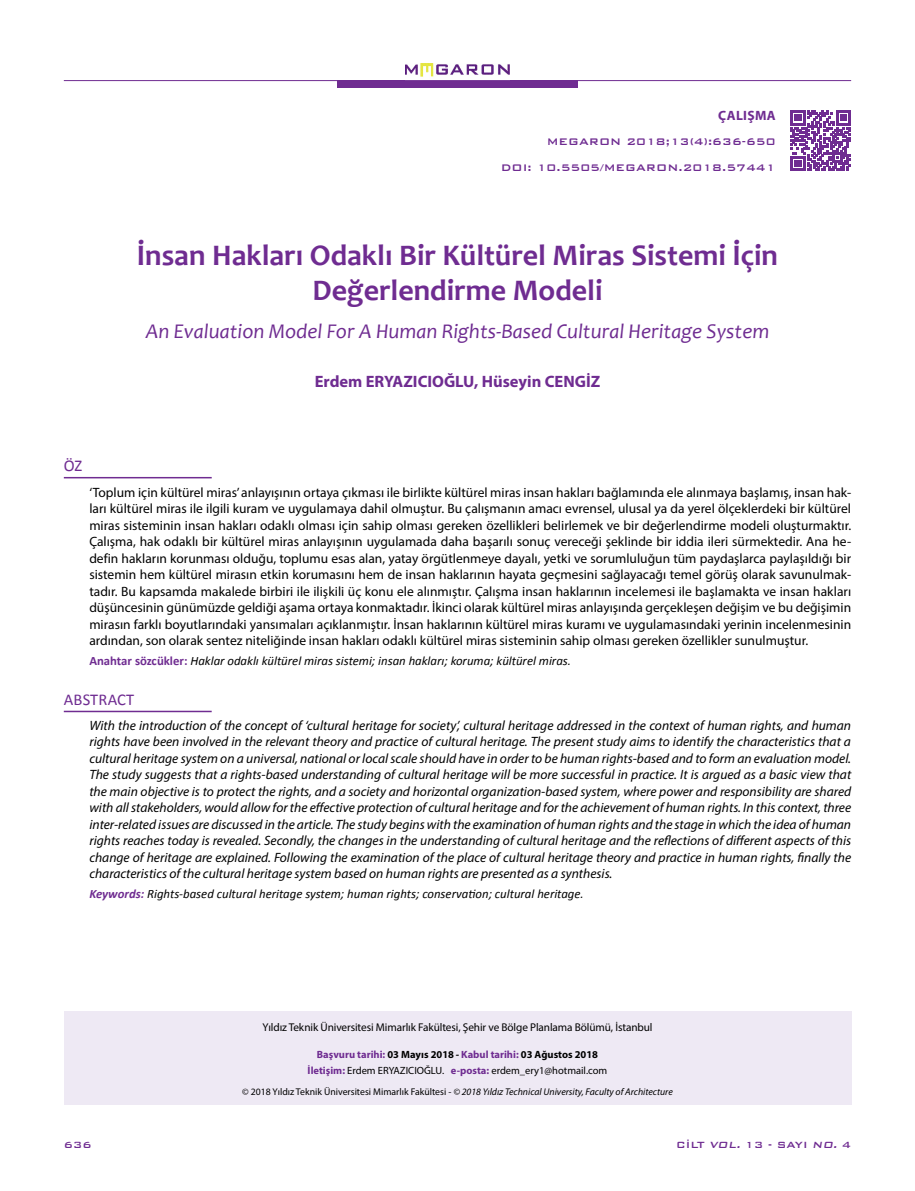
<style>
.page{position:relative;width:915px;height:1191px;background:#fff}
.page>*{position:absolute;margin:0;border:0;box-sizing:border-box;transform-origin:0 0}
.t1{font:700 30px/34.5px "Candara";color:#6f2c91;text-align:center}
.t2{font:italic 21px "Candara";color:#6f2c91}
.t3{font:700 16.5px "Myriad Pro";color:#6f2c91}
.t4{font:16.5px "Calibri";letter-spacing:.01em;color:#6f2c91}
.t5{font:13.5px/16.5px "Myriad Pro";color:#000;text-align:justify}
.t6{font:italic 13.5px/16.5px "Myriad Pro";color:#000;text-align:justify}
.t7{font:700 13.5px "Myriad Pro";letter-spacing:.025em;color:#6f2c91}
.t8{font:italic 12.75px "Calibri";color:#000}
.t9{font:500 12.75px/25.5px "Bank Gothic";color:#6f2c91;text-align:right}
.t10{font:500 12px "Bank Gothic BT";color:#6f2c91}
.t11{font:11.25px "Myriad Pro";letter-spacing:-.01em;color:#000}
.t12{font:700 10.5px/16.8px "Myriad Pro";color:#6f2c91;text-align:center}
.t13{font:italic 9.75px "Myriad Pro";color:#000}
.s1{font-weight:700;font-style:normal;color:#6f2c91}
.s2{font-weight:700;color:#6f2c91}
.s3{color:#000}
.s4{font-style:italic;color:#000}
.s5{font-weight:400;color:#000}
.s6{font-style:normal}
.s7{font-style:italic}
</style>
<div class="page">
<div style="left:64px;top:1011px;width:786px;height:94px;background:#eee9f4"></div>
<div style="left:337px;top:80px;width:240px;height:8px;background:#6f2c91"></div>
<img style="left:405px;top:64px;width:104px;height:13px">
<hr style="left:64px;top:80px;width:786px;height:1px;background:#6f2c91">
<hr style="left:64px;top:477px;width:148px;height:1px;background:#6f2c91">
<hr style="left:64px;top:710px;width:148px;height:2px;background:#6f2c91">
<svg style="left:790px;top:111px;width:60px;height:60px"></svg>
<p class="t7" style="left:718px;top:106px;width:59px">ÇALIŞMA</p>
<p class="t9" style="left:500px;top:128px;width:276px">MEGARON 2018;13(4):636-650<br>DOI: 10.5505/MEGARON.2018.57441</p>
<p class="t4" style="left:64px;top:455px;width:20px">ÖZ</p>
<h1 class="t1" style="left:137px;top:238px;width:642px">İnsan Hakları Odaklı Bir Kültürel Miras Sistemi İçin<br>Değerlendirme Modeli</h1>
<h2 class="t2" style="left:146px;top:318px;width:624px">An Evaluation Model For A Human Rights-Based Cultural Heritage System</h2>
<p class="t3" style="left:314px;top:370px;width:287px">Erdem ERYAZICIOĞLU, Hüseyin CENGİZ</p>
<p class="t5" style="left:89px;top:484px;width:763px">‘Toplum için kültürel miras’ anlayışının ortaya çıkması ile birlikte kültürel miras insan hakları bağlamında ele alınmaya başlamış, insan hak&shy;ları kültürel miras ile ilgili kuram ve uygulamaya dahil olmuştur. Bu çalışmanın amacı evrensel, ulusal ya da yerel ölçeklerdeki bir kültürel miras sisteminin insan hakları odaklı olması için sahip olması gereken özellikleri belirlemek ve bir değerlendirme modeli oluşturmaktır.<br>Çalışma, hak odaklı bir kültürel miras anlayışının uygulamada daha başarılı sonuç vereceği şeklinde bir iddia ileri sürmektedir. Ana he&shy;defin hakların korunması olduğu, toplumu esas alan, yatay örgütlenmeye dayalı, yetki ve sorumluluğun tüm paydaşlarca paylaşıldığı bir sistemin hem kültürel mirasın etkin korumasını hem de insan haklarının hayata geçmesini sağlayacağı temel görüş olarak savunulmak&shy;tadır. Bu kapsamda makalede birbiri ile ilişkili üç konu ele alınmıştır. Çalışma insan haklarının incelemesi ile başlamakta ve insan hakları düşüncesinin günümüzde geldiği aşama ortaya konmaktadır. İkinci olarak kültürel miras anlayışında gerçekleşen değişim ve bu değişimin mirasın farklı boyutlarındaki yansımaları açıklanmıştır. İnsan haklarının kültürel miras kuramı ve uygulamasındaki yerinin incelenmesinin ardından, son olarak sentez niteliğinde insan hakları odaklı kültürel miras sisteminin sahip olması gereken özellikler sunulmuştur.</p>
<p class="t8" style="left:89px;top:652px;width:483px"><span class="s1">Anahtar sözcükler:</span> Haklar odaklı kültürel miras sistemi; insan hakları; koruma; kültürel miras.</p>
<p class="t4" style="left:64px;top:689px;width:72px">ABSTRACT</p>
<p class="t6" style="left:89px;top:717px;width:763px">With the introduction of the concept of ‘cultural heritage for society’, cultural heritage addressed in the context of human rights, and human rights have been involved in the relevant theory and practice of cultural heritage. The present study aims to identify the characteristics that a cultural heritage system on a universal, national or local scale should have in order to be human rights-based and to form an evaluation model.<br>The study suggests that a rights-based understanding of cultural heritage will be more successful in practice. It is argued as a basic view that the main objective is to protect the rights, and a society and horizontal organization-based system, where power and responsibility are shared with all stakeholders, would allow for the effective protection of cultural heritage and for the achievement of human rights. In this context, three inter-related issues are discussed in the article. The study begins with the examination of human rights and the stage in which the idea of human rights reaches today is revealed. Secondly, the changes in the understanding of cultural heritage and the reflections of different aspects of this change of heritage are explained. Following the examination of the place of cultural heritage theory and practice in human rights, finally the characteristics of the cultural heritage system based on human rights are presented as a synthesis.</p>
<p class="t8" style="left:89px;top:885px;width:496px"><span class="s2">Keywords:</span> Rights-based cultural heritage system; human rights; conservation; cultural heritage.</p>
<p class="t11" style="left:262px;top:1020px;width:391px">Yıldız Teknik Üniversitesi Mimarlık Fakültesi, Şehir ve Bölge Planlama Bölümü, İstanbul</p>
<p class="t12" style="left:307px;top:1045px;width:301px">Başvuru tarihi: <span class="s3">03 Mayıs 2018</span> <span class="s4">-</span> Kabul tarihi: <span class="s3">03 Ağustos 2018<br></span>İletişim: <span class="s5">Erdem ERYAZICIOĞLU.</span> e-posta: <span class="s5">erdem_ery1@hotmail.com</span></p>
<p class="t13" style="left:242px;top:1085px;width:432px"><span class="s6">© 2018 Yıldız Teknik Üniversitesi Mimarlık Fakültesi -</span> © 2018 Yıldız Technical University, Faculty of Architecture</p>
<p class="t10" style="left:64px;top:1138px;width:29px">636</p>
<p class="t10" style="left:676px;top:1138px;width:176px">CİLT <span class="s7">VOL.</span> 13 - SAYI <span class="s7">NO.</span> 4</p>
</div>
